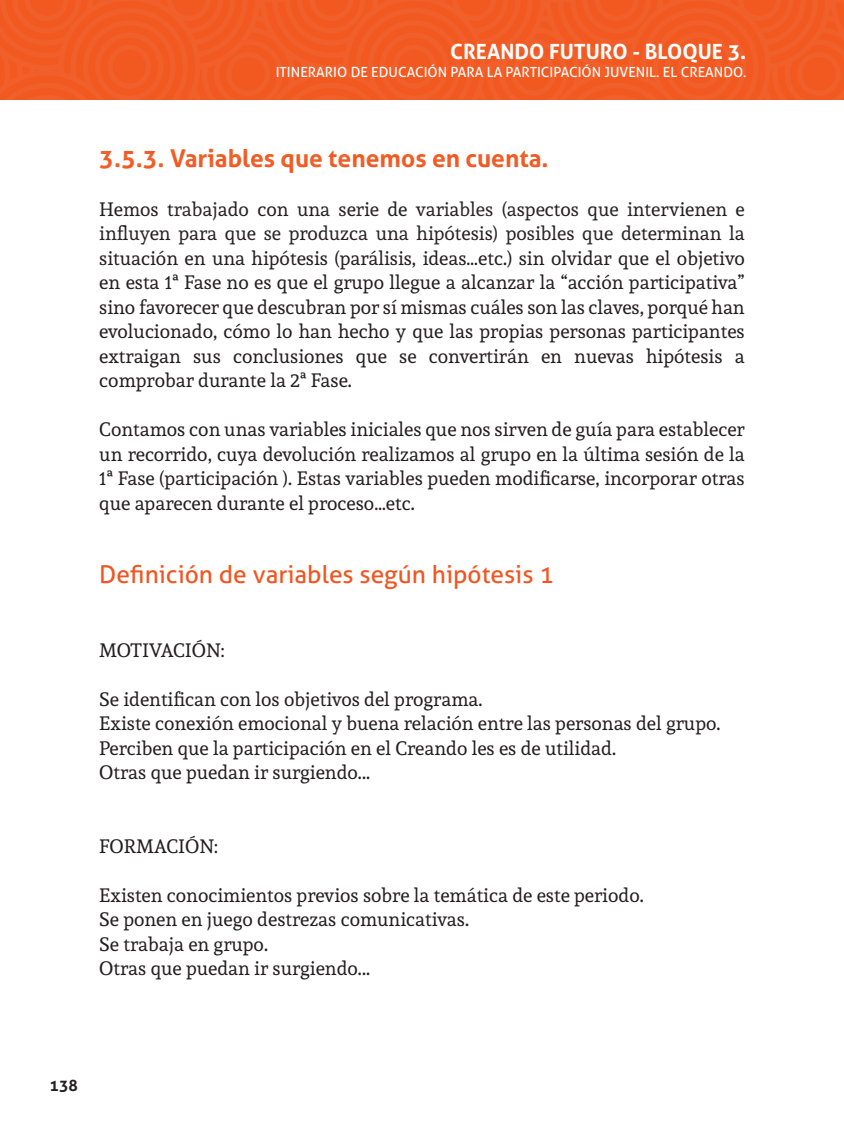
<style>
.page{position:relative;width:844px;height:1141px;background:#fff}
.page>*{position:absolute;margin:0;border:0;box-sizing:border-box;transform-origin:0 0}
.t1{font:24.5px "Aller";color:#f15622}
.t2{font:700 24.5px "Aller";color:#f15921}
.t3{font:700 21px "Aller";color:#fff}
.t4{font:19.25px/24.5px "Andada";color:#231f20;text-align:justify}
.t5{font:700 15.75px "Aller";color:#231f20}
.t6{font:14px "Aller";color:#fff}
</style>
<div class="page">
<div style="left:0;top:0;width:843px;height:99px;background:#f15921"></div>
<p class="t3" style="left:450px;top:39px;width:297px">CREANDO FUTURO - BLOQUE 3.</p>
<p class="t6" style="left:275px;top:63px;width:472px">ITINERARIO DE EDUCACIÓN PARA LA PARTICIPACIÓN JUVENIL. EL CREANDO.</p>
<p class="t2" style="left:99px;top:143px;width:451px">3.5.3. Variables que tenemos en cuenta.</p>
<p class="t4" style="left:99px;top:197px;width:646px">Hemos trabajado con una serie de variables (aspectos que intervienen e influyen para que se produzca una hipótesis) posibles que determinan la situación en una hipótesis (parálisis, ideas…etc.) sin olvidar que el objetivo en esta 1ª Fase no es que el grupo llegue a alcanzar la “acción participativa” sino favorecer que descubran por sí mismas cuáles son las claves, porqué han evolucionado, cómo lo han hecho y que las propias personas participantes extraigan sus conclusiones que se convertirán en nuevas hipótesis a comprobar durante la 2ª Fase.</p>
<p class="t4" style="left:99px;top:417px;width:646px">Contamos con unas variables iniciales que nos sirven de guía para establecer un recorrido, cuya devolución realizamos al grupo en la última sesión de la 1ª Fase (participación ). Estas variables pueden modificarse, incorporar otras que aparecen durante el proceso…etc.</p>
<p class="t1" style="left:99px;top:560px;width:456px">Definición de variables según hipótesis 1</p>
<p class="t4" style="left:99px;top:638px;width:127px">MOTIVACIÓN:</p>
<p class="t4" style="left:99px;top:687px;width:622px;text-align:left">Se identifican con los objetivos del programa.<br>Existe conexión emocional y buena relación entre las personas del grupo.<br>Perciben que la participación en el Creando les es de utilidad.<br>Otras que puedan ir surgiendo...</p>
<p class="t4" style="left:99px;top:834px;width:120px">FORMACIÓN:</p>
<p class="t4" style="left:99px;top:883px;width:546px;text-align:left">Existen conocimientos previos sobre la temática de este periodo.<br>Se ponen en juego destrezas comunicativas.<br>Se trabaja en grupo.<br>Otras que puedan ir surgiendo...</p>
<p class="t5" style="left:50px;top:1075px;width:30px">138</p>
</div>
